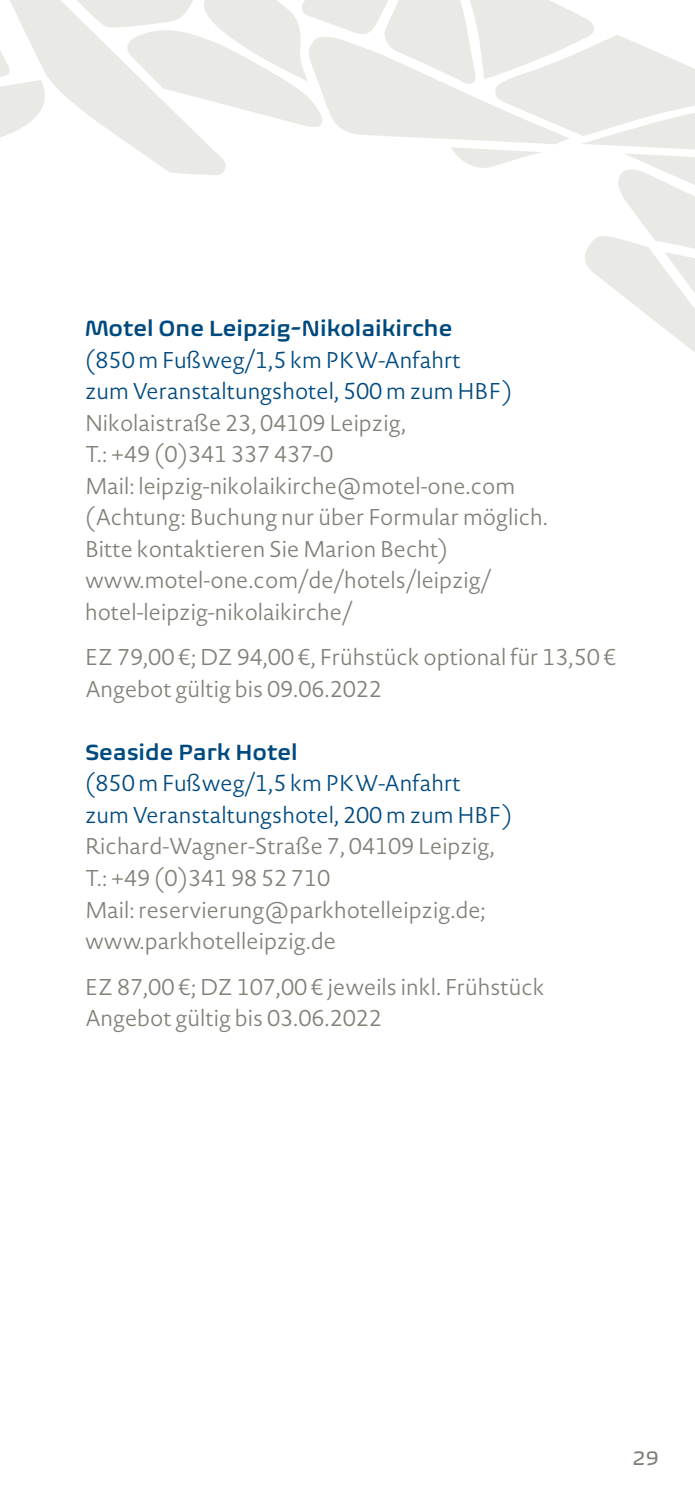
<style>
.page{position:relative;width:695px;height:1489px;background:#fff}
.page>*{position:absolute;margin:0;border:0;box-sizing:border-box;transform-origin:0 0}
.t1{font:300 22.5px/31.5px "Novel Sans Pro";color:#818178}
.t2{font:300 22.5px/31.5px "Novel Sans Pro";color:#004a7f}
.t3{font:600 22.5px "Biome Std";color:#004a7f}
.t4{font:20px "Biome Std";color:#818178}
</style>
<div class="page">
<svg style="left:0;top:0;width:694px;height:352px"></svg>
<p class="t3" style="left:85px;top:313px;width:368px">Motel One Leipzig-Nikolaikirche</p>
<p class="t2" style="left:85px;top:344px;width:428px">(850 m Fußweg/1,5 km PKW-Anfahrt<br>zum Veranstaltungshotel, 500 m zum HBF)</p>
<p class="t1" style="left:85px;top:407px;width:464px">Nikolaistraße 23, 04109 Leipzig,<br>T.: +49 (0)341 337 437-0<br>Mail: leipzig-nikolaikirche@motel-one.com (Achtung: Buchung nur über Formular möglich.<br>Bitte kontaktieren Sie Marion Becht) www.motel-one.com/de/hotels/leipzig/ hotel-leipzig-nikolaikirche/</p>
<p class="t1" style="left:85px;top:641px;width:533px">EZ 79,00 €; DZ 94,00 €, Frühstück optional für 13,50 €<br>Angebot gültig bis 09.06.2022</p>
<p class="t3" style="left:85px;top:737px;width:214px">Seaside Park Hotel</p>
<p class="t2" style="left:85px;top:767px;width:428px">(850 m Fußweg/1,5 km PKW-Anfahrt<br>zum Veranstaltungshotel, 200 m zum HBF)</p>
<p class="t1" style="left:85px;top:830px;width:411px">Richard-Wagner-Straße 7, 04109 Leipzig, T.: +49 (0)341 98 52 710<br>Mail: reservierung@parkhotelleipzig.de; www.parkhotelleipzig.de</p>
<p class="t1" style="left:85px;top:970px;width:461px">EZ 87,00 €; DZ 107,00 € jeweils inkl. Frühstück<br>Angebot gültig bis 03.06.2022</p>
<p class="t4" style="left:632px;top:1445px;width:28px">29</p>
</div>
